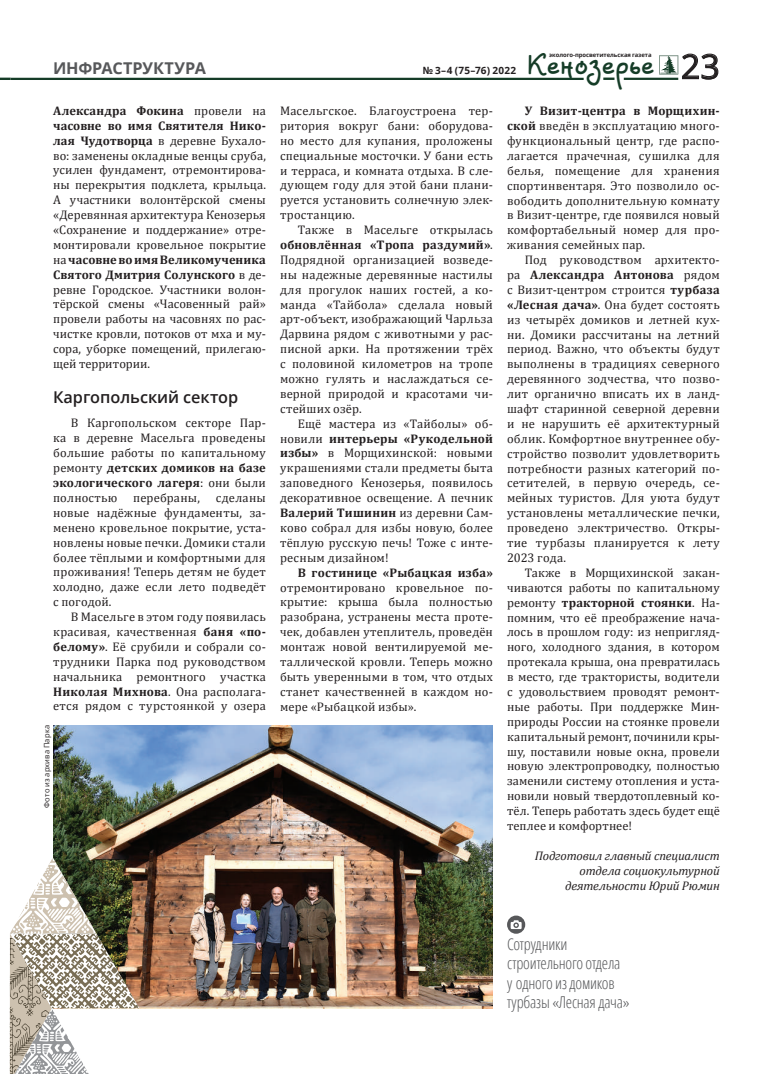
<style>
.page{position:relative;width:773px;height:1074px;background:#fff}
.page>*{position:absolute;margin:0;border:0;box-sizing:border-box;transform-origin:0 0}
.t1{font:700 23.12px "Veles";letter-spacing:-.02em;color:#153c27}
.t2{font:300 condensed 16.25px/19.5px "Open Sans";letter-spacing:-.015em;color:#57585a}
.t3{font:600 16.25px "Open Sans";letter-spacing:-.005em;color:#231f20}
.t4{font:700 16.25px "Open Sans";letter-spacing:-.02em;color:#57585a}
.t5{font:12.5px/14.9px "Cambria";letter-spacing:.015em;color:#231f20;text-align:justify}
.t6{font:italic 12.5px/14.9px "Cambria";letter-spacing:-.015em;color:#231f20;text-align:right}
.t7{font:700 12.5px "Cambria";letter-spacing:.02em;color:#231f20}
.t8{font:700 10px "Open Sans";letter-spacing:.01em;color:#231f20}
.t9{font:7.5px "Open Sans";letter-spacing:.02em;color:#231f20}
.t10{font:700 5.88px "Open Sans";letter-spacing:-.01em;color:#231f20}
.s1{font-weight:700}
.s2{font-family:"Open Sans";font-weight:400;font-size:33.75px;color:#231f20}
</style>
<div class="page">
<svg style="left:659px;top:53px;width:59px;height:27px"></svg>
<hr style="left:623px;top:78px;width:55px;height:2px;background:#153c27">
<svg style="left:0;top:78px;width:11px;height:2px"></svg>
<hr style="left:11px;top:78px;width:572px;height:2px;background:#153c27">
<svg style="left:603px;top:78px;width:11px;height:2px"></svg>
<img style="left:53px;top:725px;width:440px;height:283px">
<svg style="left:507px;top:915px;width:18px;height:18px"></svg>
<svg style="left:10px;top:857px;width:129px;height:217px"></svg>
<h2 class="t4" style="left:53px;top:57px;width:60px">Инфраст</h2>
<h2 class="t4" style="left:132px;top:57px;width:22px">рукту</h2>
<h2 class="t4" style="left:185px;top:57px;width:21px">ра</h2>
<p class="t5" style="left:53px;top:103px;width:214px"><span class="s1">Александра Фокина</span> провели на <span class="s1">часовне во имя Святителя Нико&shy;лая Чудотворца</span> в деревне Бухало&shy;во: заменены окладные венцы сруба, усилен фундамент, отремонтирова&shy;ны перекрытия подклета, крыльца.<br>А участники волонтёрской смены «Деревянная архитектура Кенозерья «Сохранение и поддержание» отре&shy;монтировали кровельное покрытие на <span class="s1">часовне воимя Великомученика Святого Дмитрия Солунского</span> в де&shy;ревне Городское. Участники волон&shy;тёрской смены «Часовенный рай» провели работы на часовнях по рас&shy;чистке кровли, потоков от мха и му&shy;сора, уборке помещений, прилегаю&shy;щей территории.</p>
<h2 class="t3" style="left:53px;top:386px;width:186px">Каргопольский сектор</h2>
<p class="t5" style="left:53px;top:416px;width:214px;text-indent:18px">В Каргопольском секторе Пар&shy;ка в деревне Масельга проведены большие работы по капитальному ремонту <span class="s1">детских домиков на базе экологического лагеря</span>: они были полностью</p>
<p class="t5" style="left:133px;top:490px;width:68px">перебраны,</p>
<p class="t5" style="left:53px;top:490px;width:214px;text-indent:163px">сделаны новые надёжные фундаменты, за&shy;менено кровельное покрытие, уста&shy;новлены новые печки. Домики стали более тёплыми и комфортными для проживания! Теперь детям не будет холодно, даже если лето подведёт с погодой.</p>
<p class="t5" style="left:53px;top:609px;width:214px;text-indent:18px">В Масельге в этом году появилась красивая, качественная <span class="s1">баня «по&shy;белому»</span>. Её срубили и собрали со&shy;трудники Парка под руководством начальника ремонтного участка <span class="s1">Николая Михнова</span>. Она располага&shy;ется рядом с турстоянкой у озера</p>
<p class="t9" style="left:42px;top:808px;width:84px;rotate:-90deg">Фото из архива Парка</p>
<p class="t8" style="left:423px;top:64px;width:95px">№ 3–4 (75–76) 2022</p>
<h1 class="t1" style="left:527px;top:52px;width:193px">Кенозерье <span class="s2">23</span></h1>
<p class="t10" style="left:549px;top:51px;width:104px">эколого-просветительская газета</p>
<p class="t5" style="left:280px;top:103px;width:214px">Масельгское. Благоустроена тер&shy;ритория вокруг бани: оборудова&shy;но место для купания, проложены специальные мосточки. У бани есть и терраса, и комната отдыха. В сле&shy;дующем году для этой бани плани&shy;руется установить солнечную элек&shy;тростанцию.</p>
<p class="t5" style="left:280px;top:222px;width:214px;text-indent:18px">Также в Масельге открылась <span class="s1">обновлённая «Тропа раздумий»</span>.<br>Подрядной организацией возведе&shy;ны надежные деревянные настилы для прогулок наших гостей, а ко&shy;манда «Тайбола» сделала новый арт-объект, изображающий Чарльза Дарвина рядом с животными у рас&shy;писной арки. На протяжении трёх с половиной километров на тропе можно гулять и наслаждаться се&shy;верной природой и красотами чи&shy;стейших озёр.</p>
<p class="t5" style="left:280px;top:416px;width:214px;text-indent:18px">Ещё мастера из «Тайболы» об&shy;новили <span class="s1">интерьеры «Рукодельной избы»</span> в Морщихинской: новыми украшениями стали предметы быта заповедного Кенозерья, появилось декоративное освещение. А печник <span class="s1">Валерий Тишинин</span> из деревни Сам&shy;ково собрал для избы новую, более тёплую русскую печь! Тоже с инте&shy;ресным дизайном!</p>
<p class="t7" style="left:298px;top:563px;width:196px">В гостинице «Рыбацкая изба»</p>
<p class="t5" style="left:280px;top:580px;width:214px">отремонтировано кровельное по&shy;крытие: крыша была полностью разобрана, устранены места проте&shy;чек, добавлен утеплитель, проведён монтаж новой вентилируемой ме&shy;таллической кровли. Теперь можно быть уверенными в том, что отдых станет качественней в каждом но&shy;мере «Рыбацкой избы».</p>
<p class="t5" style="left:507px;top:103px;width:214px;text-indent:18px"><span class="s1">У Визит-центра в Морщихин&shy;ской</span> введён в эксплуатацию много&shy;функциональный центр, где распо&shy;лагается прачечная, сушилка для белья, помещение для хранения спортинвентаря. Это позволило ос&shy;вободить дополнительную комнату в Визит-центре, где появился новый комфортабельный номер для про&shy;живания семейных пар.</p>
<p class="t5" style="left:507px;top:252px;width:214px;text-indent:18px">Под руководством архитекто&shy;ра <span class="s1">Александра Антонова</span> рядом с Визит-центром строится <span class="s1">турбаза «Лесная дача»</span>. Она будет состоять из четырёх домиков и летней кух&shy;ни. Домики рассчитаны на летний период. Важно, что объекты будут выполнены в традициях северного деревянного зодчества, что позво&shy;лит органично вписать их в ланд&shy;шафт старинной северной деревни и не нарушить её архитектурный облик. Комфортное внутреннее обу&shy;стройство позволит удовлетворить потребности разных категорий по&shy;сетителей, в первую очередь, се&shy;мейных туристов. Для уюта будут установлены металлические печки, проведено электричество. Откры&shy;тие турбазы планируется к лету 2023 года.</p>
<p class="t5" style="left:507px;top:565px;width:214px;text-indent:18px">Также в Морщихинской закан&shy;чиваются работы по капитальному ремонту <span class="s1">тракторной стоянки</span>. На&shy;помним, что её преображение нача&shy;лось в прошлом году: из непригляд&shy;ного, холодного здания, в котором протекала крыша, она превратилась в место, где трактористы, водители с удовольствием проводят ремонт&shy;ные работы. При поддержке Мин&shy;природы России на стоянке провели капитальный ремонт, починили кры&shy;шу, поставили новые окна, провели новую электропроводку, полностью заменили систему отопления и уста&shy;новили новый твердотоплевный ко&shy;тёл. Теперь работать здесь будет ещё теплее и комфортнее!</p>
<p class="t6" style="left:535px;top:847px;width:186px">Подготовил главный специалист отдела социокультурной деятельности Юрий Рюмин</p>
<h2 class="t2" style="left:507px;top:933px;width:124px">Сотрудники строительного отдела у одного из домиков турбазы «Лесная дача»</h2>
</div>
